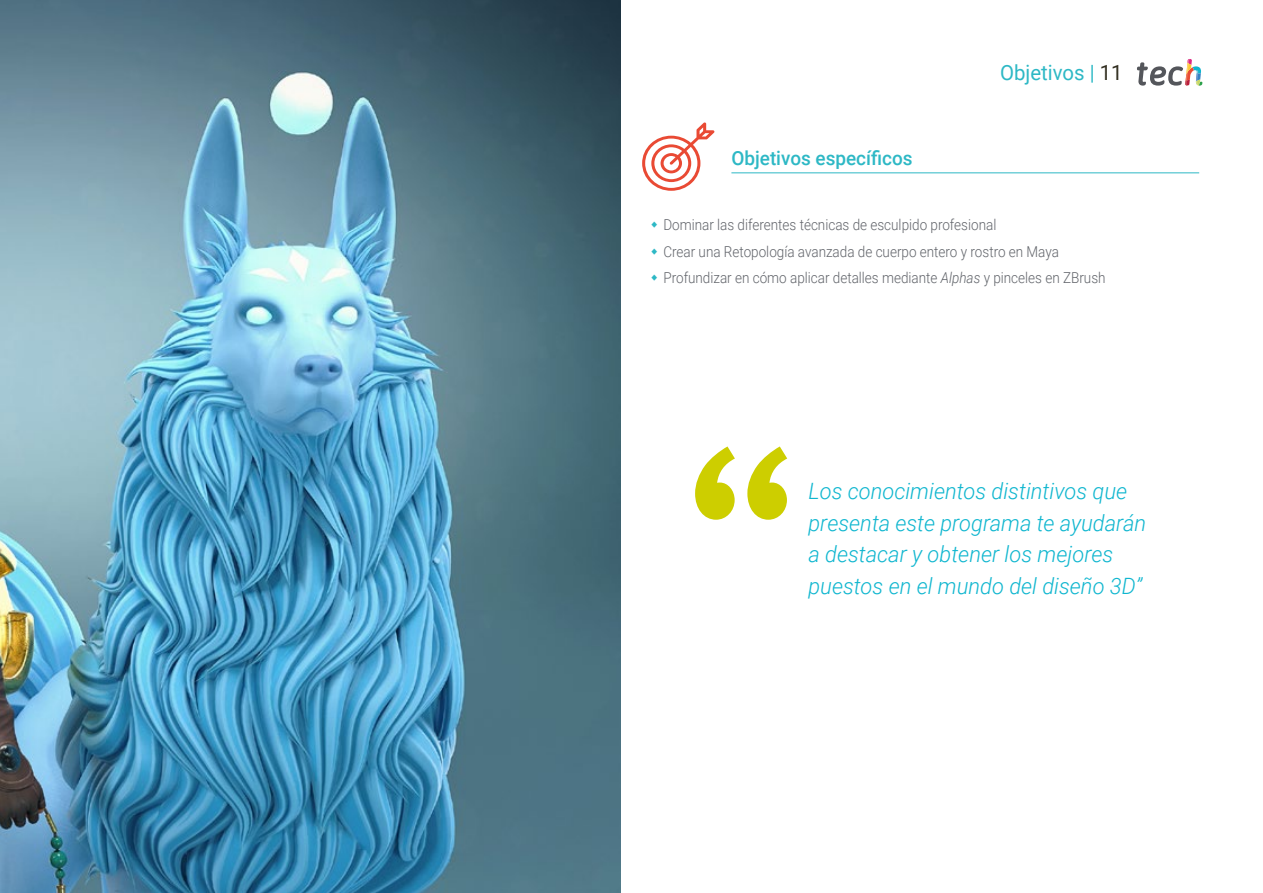
<style>
.page{position:relative;width:1263px;height:893px;background:#fff}
.page>*{position:absolute;margin:0;border:0;box-sizing:border-box;transform-origin:0 0}
.t1{font:italic 300 22.5px/31.5px "Roboto";color:#0fb6cf}
.t2{font:21px "Roboto";color:#2db8c5}
.t3{font:500 19.5px "Roboto";color:#2db8c5}
.t4{font:300 15px/26.7px "Roboto";color:#61646a;scale:.9 1}
.s1{color:#312e20}
.s2{font-style:italic}
</style>
<div class="page">
<hr style="left:731px;top:172px;width:468px;height:1px;background:#2db8c5">
<svg style="left:642px;top:122px;width:72px;height:69px"></svg>
<img style="left:0;top:0;width:621px;height:893px">
<svg style="left:1137px;top:59px;width:65px;height:27px"></svg>
<svg style="left:695px;top:446px;width:92px;height:74px"></svg>
<h3 class="t3" style="left:731px;top:144px;width:183px">Objetivos específicos</h3>
<h2 class="t2" style="left:1000px;top:57px;width:124px">Objetivos | <span class="s1">11</span></h2>
<p class="t4" style="left:663px;top:211px;width:493px">Dominar las diferentes técnicas de esculpido profesional<br>Crear una Retopología avanzada de cuerpo entero y rostro en Maya<br>Profundizar en cómo aplicar detalles mediante <span class="s2">Alphas</span> y pinceles en ZBrush</p>
<h1 class="t1" style="left:808px;top:475px;width:339px">Los conocimientos distintivos que presenta este programa te ayudarán a destacar y obtener los mejores puestos en el mundo del diseño 3D”</h1>
</div>
